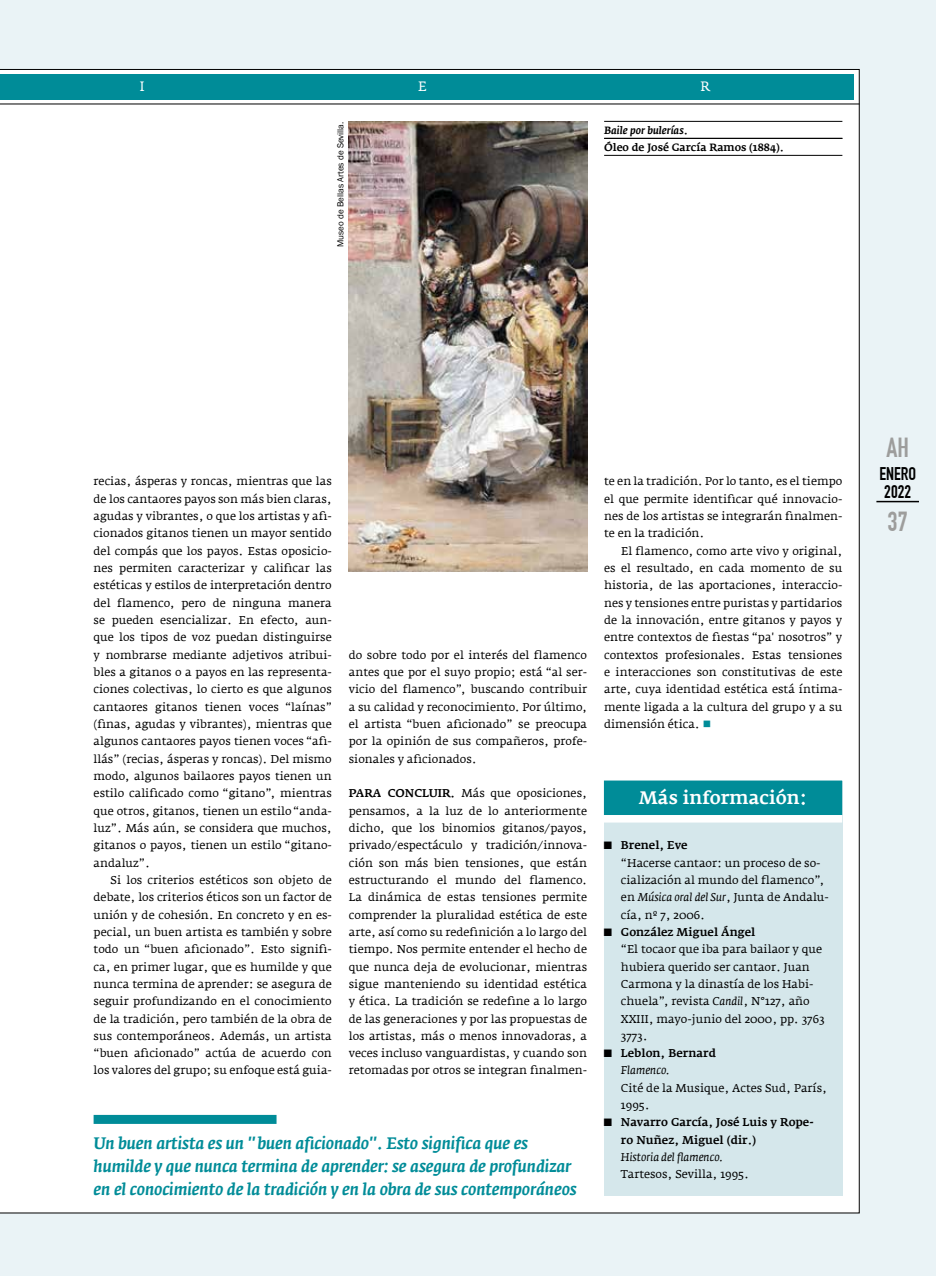
<style>
.page{position:relative;width:936px;height:1276px;background:#fff}
.page>*{position:absolute;margin:0;border:0;box-sizing:border-box;transform-origin:0 0}
.t1{font:27px "DIN Engschrift Std";color:#9d9d9c}
.t2{font:500 18px "Fedra Serif A";color:#fff}
.t3{font:18px/18px "DIN Engschrift Std";color:#000}
.t4{font:italic 500 16.5px/22.8px "Fedra Serif A";letter-spacing:-.01em;color:#008c98}
.t5{font:13.5px "Fedra Serif A";color:#fff}
.t6{font:11.25px/17.4px "Fedra Serif A";color:#000;text-align:justify}
.t7{font:500 11.25px/17.2px "Fedra Serif A";color:#000}
.t8{font:italic 11.25px "Fedra Serif A";color:#000}
.t9{font:500 10.5px/17px "Fedra Serif A";letter-spacing:-.005em;color:#000}
.t10{font:9px "Franklin Gothic";color:#000}
.s1{font-style:italic}
.s2{font-weight:500}
.s3{color:#008c98}
</style>
<div class="page">
<div style="left:0;top:0;width:935px;height:1276px;background:#eaf3f6"></div>
<div style="left:0;top:69px;width:859px;height:1144px;background:#fff"></div>
<div style="left:0;top:74px;width:853px;height:25px;background:#008c98"></div>
<hr style="left:0;top:104px;width:859px;height:1px;background:#000">
<div style="left:94px;top:1115px;width:182px;height:9px;background:#008c98"></div>
<img style="left:349px;top:122px;width:238px;height:450px">
<hr style="left:604px;top:121px;width:238px;height:1px;background:#000">
<hr style="left:604px;top:138px;width:238px;height:1px;background:#000">
<hr style="left:604px;top:155px;width:238px;height:1px;background:#000">
<div style="left:604px;top:781px;width:238px;height:414px;background:#d5e7eb"></div>
<div style="left:604px;top:780px;width:238px;height:35px;background:#008c98"></div>
<div style="left:599px;top:815px;width:243px;height:7px;background:#fff"></div>
<hr style="left:876px;top:501px;width:42px;height:1px;background:#000">
<p class="t5" style="left:140px;top:79px;width:6px">I</p>
<p class="t5" style="left:418px;top:79px;width:10px">E</p>
<p class="t5" style="left:700px;top:79px;width:11px">R</p>
<p class="t10" style="left:335px;top:247px;width:127px;rotate:-90deg">Museo de Bellas Artes de Sevilla.</p>
<p class="t9" style="left:604px;top:122px;width:181px"><span class="s1">Baile por bulerías</span>.<br>Óleo de José García Ramos (1884).</p>
<p class="t6" style="left:94px;top:473px;width:240px">recias, ásperas y roncas, mientras que las de los cantaores payos son más bien claras, agudas y vibrantes, o que los artistas y afi&shy;cionados gitanos tienen un mayor sentido del compás que los payos. Estas oposicio&shy;nes permiten caracterizar y calificar las estéticas y estilos de interpretación dentro del flamenco, pero de ninguna manera se pueden esencializar. En efecto, aun&shy;que los tipos de voz puedan distinguirse y nombrarse mediante adjetivos atribui&shy;bles a gitanos o a payos en las representa&shy;ciones colectivas, lo cierto es que algunos cantaores gitanos tienen voces “laínas” (finas, agudas y vibrantes), mientras que algunos cantaores payos tienen voces “afi&shy;llás” (recias, ásperas y roncas). Del mismo modo, algunos bailaores payos tienen un estilo calificado como “gitano”, mientras que otros, gitanos, tienen un estilo “anda&shy;luz”. Más aún, se considera que muchos, gitanos o payos, tienen un estilo “gitano&shy;andaluz”.</p>
<p class="t6" style="left:94px;top:871px;width:240px;text-indent:17px">Si los criterios estéticos son objeto de debate, los criterios éticos son un factor de unión y de cohesión. En concreto y en es&shy;pecial, un buen artista es también y sobre todo un “buen aficionado”. Esto signifi&shy;ca, en primer lugar, que es humilde y que nunca termina de aprender: se asegura de seguir profundizando en el conocimiento de la tradición, pero también de la obra de sus contemporáneos. Además, un artista “buen aficionado” actúa de acuerdo con los valores del grupo; su enfoque está guia-</p>
<p class="t6" style="left:349px;top:646px;width:240px">do sobre todo por el interés del flamenco antes que por el suyo propio; está “al ser&shy;vicio del flamenco”, buscando contribuir a su calidad y reconocimiento. Por último, el artista “buen aficionado” se preocupa por la opinión de sus compañeros, profe&shy;sionales y aficionados.</p>
<p class="t6" style="left:349px;top:784px;width:240px"><span class="s2">PARA CONCLUIR.</span> Más que oposiciones, pensamos, a la luz de lo anteriormente dicho, que los binomios gitanos/payos, privado/espectáculo y tradición/innova&shy;ción son más bien tensiones, que están estructurando el mundo del flamenco.<br>La dinámica de estas tensiones permite comprender la pluralidad estética de este arte, así como su redefinición a lo largo del tiempo. Nos permite entender el hecho de que nunca deja de evolucionar, mientras sigue manteniendo su identidad estética y ética. La tradición se redefine a lo largo de las generaciones y por las propuestas de los artistas, más o menos innovadoras, a veces incluso vanguardistas, y cuando son retomadas por otros se integran finalmen-</p>
<h3 class="t4" style="left:94px;top:1132px;width:485px">Un buen artista es un "buen aficionado". Esto significa que es humilde y que nunca termina de aprender: se asegura de profundizar en el conocimiento de la tradición y en la obra de sus contemporáneos</h3>
<p class="t6" style="left:604px;top:473px;width:240px">te en la tradición. Por lo tanto, es el tiempo el que permite identificar qué innovacio&shy;nes de los artistas se integrarán finalmen&shy;te en la tradición.</p>
<p class="t6" style="left:604px;top:542px;width:240px;text-indent:17px">El flamenco, como arte vivo y original, es el resultado, en cada momento de su historia, de las aportaciones, interaccio&shy;nes y tensiones entre puristas y partidarios de la innovación, entre gitanos y payos y entre contextos de fiestas “pa' nosotros” y contextos profesionales. Estas tensiones e interacciones son constitutivas de este arte, cuya identidad estética está íntima&shy;mente ligada a la cultura del grupo y a su dimensión ética. <span class="s3">■</span></p>
<h2 class="t2" style="left:638px;top:787px;width:170px">Más información:</h2>
<p class="t7" style="left:621px;top:836px;width:68px">Brenel, Eve</p>
<p class="t6" style="left:621px;top:854px;width:209px;text-align:left">“Hacerse cantaor: un proceso de so&shy;cialización al mundo del flamenco”, en <span class="s1">Música oral del Sur</span>, Junta de Andalu&shy;cía, nº 7, 2006.</p>
<p class="t7" style="left:621px;top:923px;width:136px">González Miguel Ángel</p>
<p class="t6" style="left:621px;top:940px;width:205px;text-align:left">“El tocaor que iba para bailaor y que hubiera querido ser cantaor. Juan<br>Carmona y la dinastía de los Habi&shy;chuela”, revista <span class="s1">Candil</span>, N°127, año<br>XXIII, mayo-junio del 2000, pp. 3763<br>3773.</p>
<p class="t7" style="left:621px;top:1044px;width:97px">Leblon, Bernard</p>
<p class="t8" style="left:621px;top:1063px;width:50px">Flamenco.</p>
<p class="t6" style="left:621px;top:1079px;width:208px">Cité de la Musique, Actes Sud, París,<br>1995.</p>
<p class="t7" style="left:621px;top:1114px;width:194px">Navarro García, José Luis y Rope&shy;ro Nuñez, Miguel (dir.)</p>
<p class="t8" style="left:621px;top:1150px;width:103px">Historia del flamenco.</p>
<p class="t6" style="left:621px;top:1166px;width:130px">Tartesos, Sevilla, 1995.</p>
<h1 class="t1" style="left:886px;top:432px;width:24px">AH</h1>
<h2 class="t3" style="left:879px;top:465px;width:38px">ENERO<br>2022</h2>
<h1 class="t1" style="left:887px;top:505px;width:22px">37</h1>
</div>
